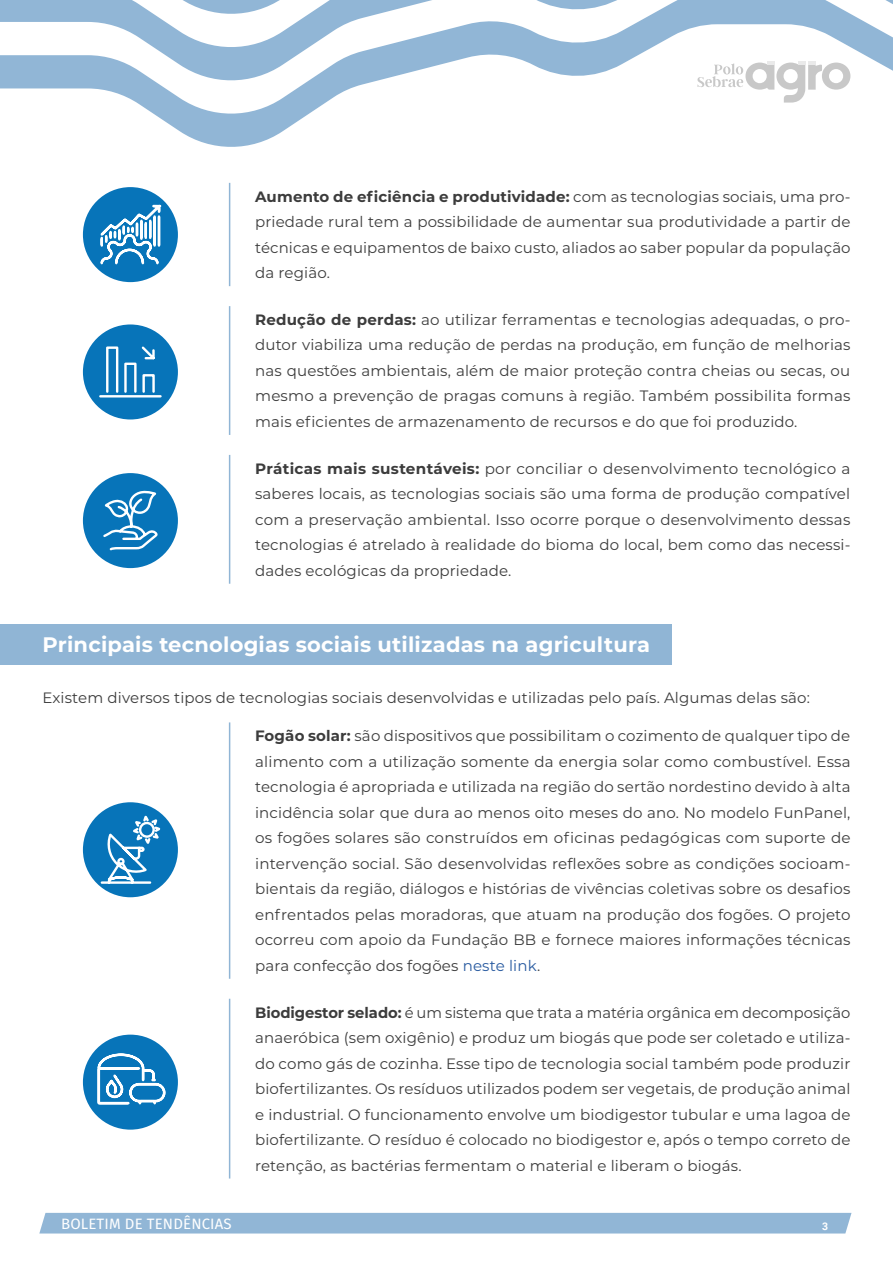
<style>
.page{position:relative;width:893px;height:1263px;background:#fff}
.page>*{position:absolute;margin:0;border:0;box-sizing:border-box;transform-origin:0 0}
.t1{font:700 21px "Montserrat";letter-spacing:.01em;color:#fff}
.t2{font:15px/25.5px "Montserrat";letter-spacing:.01em;color:#3c3c3c;text-align:justify}
.t3{font:15px "Fira Sans";letter-spacing:.01em;color:#fff}
.t4{font:700 10.5px "Roboto";color:#fff}
.s1{font-weight:700}
.s2{color:#285aa0}
</style>
<div class="page">
<svg style="left:0;top:86px;width:357px;height:61px"></svg>
<svg style="left:0;top:19px;width:893px;height:67px"></svg>
<svg style="left:0;top:0;width:893px;height:19px"></svg>
<div style="left:39px;top:1213px;width:812px;height:20px;background:#91b6d6"></div>
<svg style="left:697px;top:61px;width:153px;height:42px"></svg>
<hr style="left:229px;top:183px;width:1px;height:103px;background:#90b5d5">
<hr style="left:229px;top:306px;width:1px;height:129px;background:#90b5d5">
<hr style="left:229px;top:455px;width:1px;height:129px;background:#90b5d5">
<div style="left:0;top:624px;width:671px;height:40px;background:#90b5d5"></div>
<hr style="left:229px;top:722px;width:1px;height:257px;background:#90b5d5">
<hr style="left:229px;top:999px;width:1px;height:179px;background:#90b5d5">
<div style="left:83px;top:187px;width:95px;height:95px;background:#0774b9;border-radius:50%"></div>
<svg style="left:100px;top:204px;width:62px;height:61px"></svg>
<div style="left:83px;top:324px;width:95px;height:95px;background:#0774b9;border-radius:50%"></div>
<svg style="left:99px;top:346px;width:63px;height:52px"></svg>
<div style="left:83px;top:473px;width:95px;height:95px;background:#0774b9;border-radius:50%"></div>
<svg style="left:103px;top:490px;width:55px;height:61px"></svg>
<div style="left:83px;top:802px;width:95px;height:95px;background:#0774b9;border-radius:50%"></div>
<svg style="left:99px;top:803px;width:63px;height:81px"></svg>
<div style="left:83px;top:1035px;width:95px;height:95px;background:#0774b9;border-radius:50%"></div>
<svg style="left:97px;top:1053px;width:69px;height:52px"></svg>
<p class="t2" style="left:255px;top:183px;width:597px"><span class="s1">Aumento de eficiência e produtividade:</span> com as tecnologias sociais, uma pro&shy;priedade rural tem a possibilidade de aumentar sua produtividade a partir de técnicas e equipamentos de baixo custo, aliados ao saber popular da população da região.</p>
<p class="t2" style="left:255px;top:306px;width:597px"><span class="s1">Redução de perdas:</span> ao utilizar ferramentas e tecnologias adequadas, o pro&shy;dutor viabiliza uma redução de perdas na produção, em função de melhorias nas questões ambientais, além de maior proteção contra cheias ou secas, ou mesmo a prevenção de pragas comuns à região. Também possibilita formas mais eficientes de armazenamento de recursos e do que foi produzido.</p>
<p class="t2" style="left:255px;top:455px;width:597px"><span class="s1">Práticas mais sustentáveis:</span> por conciliar o desenvolvimento tecnológico a saberes locais, as tecnologias sociais são uma forma de produção compatível com a preservação ambiental. Isso ocorre porque o desenvolvimento dessas tecnologias é atrelado à realidade do bioma do local, bem como das necessi&shy;dades ecológicas da propriedade.</p>
<h1 class="t1" style="left:43px;top:629px;width:609px">Principais tecnologias sociais utilizadas na agricultura</h1>
<p class="t2" style="left:43px;top:684px;width:769px">Existem diversos tipos de tecnologias sociais desenvolvidas e utilizadas pelo país. Algumas delas são:</p>
<p class="t2" style="left:255px;top:723px;width:597px"><span class="s1">Fogão solar:</span> são dispositivos que possibilitam o cozimento de qualquer tipo de alimento com a utilização somente da energia solar como combustível. Essa tecnologia é apropriada e utilizada na região do sertão nordestino devido à alta incidência solar que dura ao menos oito meses do ano. No modelo FunPanel, os fogões solares são construídos em oficinas pedagógicas com suporte de intervenção social. São desenvolvidas reflexões sobre as condições socioam&shy;bientais da região, diálogos e histórias de vivências coletivas sobre os desafios enfrentados pelas moradoras, que atuam na produção dos fogões. O projeto ocorreu com apoio da Fundação BB e fornece maiores informações técnicas para confecção dos fogões <span class="s2">neste link</span>.</p>
<p class="t2" style="left:255px;top:999px;width:597px"><span class="s1">Biodigestor selado:</span> é um sistema que trata a matéria orgânica em decomposição anaeróbica (sem oxigênio) e produz um biogás que pode ser coletado e utiliza&shy;do como gás de cozinha. Esse tipo de tecnologia social também pode produzir biofertilizantes. Os resíduos utilizados podem ser vegetais, de produção animal e industrial. O funcionamento envolve um biodigestor tubular e uma lagoa de biofertilizante. O resíduo é colocado no biodigestor e, após o tempo correto de retenção, as bactérias fermentam o material e liberam o biogás.</p>
<p class="t3" style="left:61px;top:1213px;width:172px">BOLETIM DE TENDÊNCIAS</p>
<p class="t4" style="left:822px;top:1219px;width:8px">3</p>
</div>
